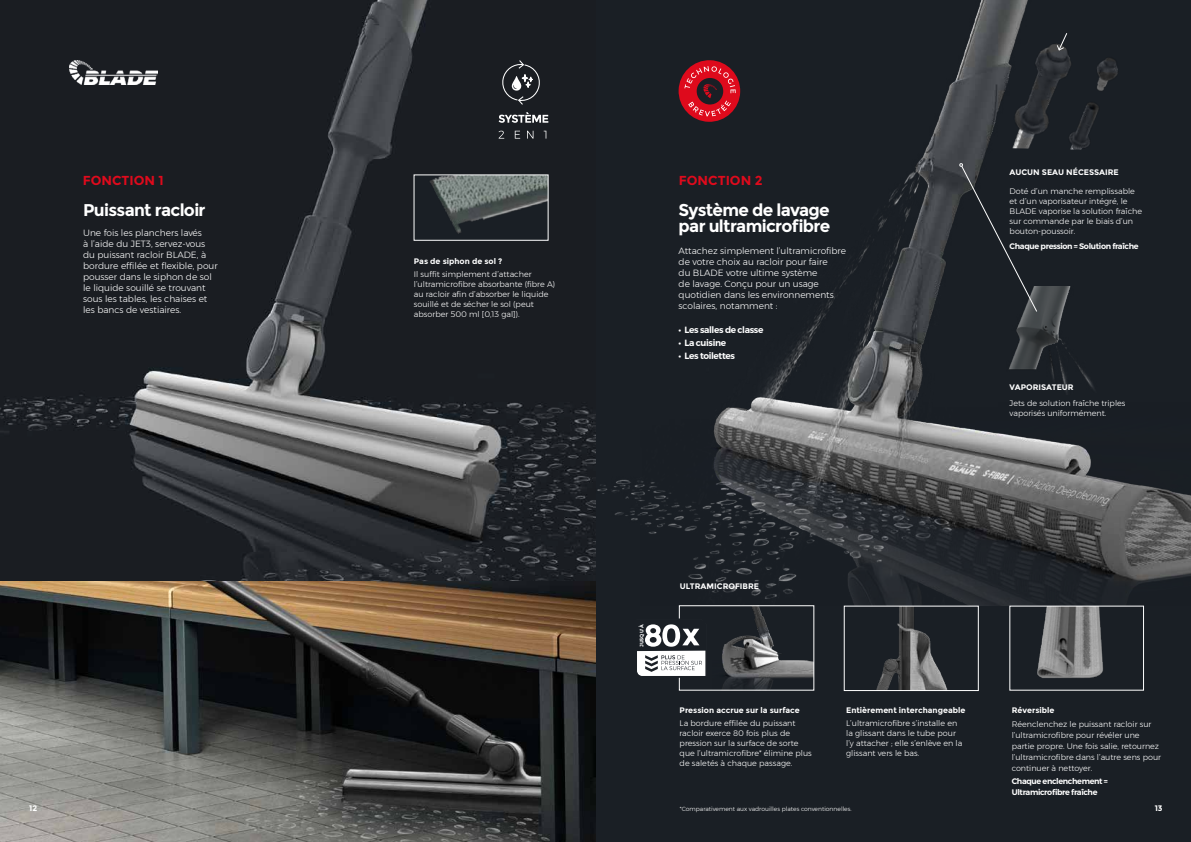
<style>
.page{position:relative;width:1191px;height:842px;background:#1a1f25}
.page>*{position:absolute;margin:0;border:0;box-sizing:border-box;transform-origin:0 0}
.t1{font:700 17px/16.8px "Montserrat";letter-spacing:-.04em;color:#fff}
.t2{font:700 13px "Montserrat";color:#df0a1c}
.t3{font:300 9px/11px "Montserrat";color:#fff}
.t4{font:600 9px "Montserrat";letter-spacing:-.04em;color:#fff}
.t5{font:300 8px/10px "Montserrat";color:#fff}
.t6{font:700 8px "Montserrat";color:#fff}
.t7{font:600 8px/11px "Montserrat";letter-spacing:-.04em;color:#fff}
.t8{font:300 6px "Montserrat";color:#fff}
.t9{font:700 5px "Montserrat";color:#fff}
</style>
<div class="page">
<img style="left:0;top:0;width:596px;height:842px">
<img style="left:416px;top:177px;width:130px;height:61px">
<img style="left:0;top:581px;width:595px;height:261px">
<img style="left:595px;top:0;width:596px;height:606px">
<img style="left:1006px;top:286px;width:106px;height:109px">
<svg style="left:958px;top:163px;width:79px;height:149px"></svg>
<img style="left:1037px;top:608px;width:66px;height:70px">
<img style="left:876px;top:608px;width:71px;height:81px">
<div style="left:844px;top:606px;width:134px;height:85px;border:1px solid #fff"></div>
<img style="left:951px;top:20px;width:174px;height:130px">
<svg style="left:1056px;top:32px;width:12px;height:15px"></svg>
<img style="left:722px;top:608px;width:90px;height:80px">
<img style="left:1016px;top:47px;width:164px;height:104px">
<img style="left:69px;top:60px;width:89px;height:25px">
<svg style="left:500px;top:60px;width:42px;height:45px"></svg>
<svg style="left:498px;top:131px;width:48px;height:8px"></svg>
<svg style="left:498px;top:112px;width:50px;height:11px"></svg>
<svg style="left:678px;top:60px;width:62px;height:62px"></svg>
<svg style="left:637px;top:618px;width:69px;height:58px"></svg>
<h2 class="t2" style="left:83px;top:172px;width:83px">FONCTION 1</h2>
<h1 class="t1" style="left:83px;top:201px;width:124px">Puissant racloir</h1>
<p class="t3" style="left:83px;top:227px;width:136px">Une fois les planchers lavés<br>à l’aide du JET3, servez-vous du puissant racloir BLADE, à bordure effilée et flexible, pour pousser dans le siphon de sol le liquide souillé se trouvant sous les tables, les chaises et les bancs de vestiaires.</p>
<p class="t6" style="left:414px;top:256px;width:90px">Pas de siphon de sol ?</p>
<p class="t5" style="left:414px;top:269px;width:143px">Il suffit simplement d’attacher l’ultramicrofibre absorbante (fibre A) au racloir afin d’absorber le liquide souillé et de sécher le sol (peut absorber 500 ml [0,13 gal]).</p>
<h2 class="t2" style="left:679px;top:172px;width:85px">FONCTION 2</h2>
<h1 class="t1" style="left:678px;top:201px;width:153px">Système de lavage par ultramicrofibre</h1>
<p class="t3" style="left:678px;top:246px;width:169px">Attachez simplement l’ultramicrofibre de votre choix au racloir pour faire<br>du BLADE votre ultime système<br>de lavage. Conçu pour un usage quotidien dans les environnements scolaires, notamment :</p>
<p class="t4" style="left:678px;top:323px;width:86px">• Les salles de classe</p>
<p class="t4" style="left:678px;top:336px;width:49px">• La cuisine</p>
<p class="t4" style="left:678px;top:349px;width:58px">• Les toilettes</p>
<p class="t9" style="left:638px;top:647px;width:24px;rotate:-90deg">JUSQU’À</p>
<p class="t6" style="left:680px;top:582px;width:81px">ULTRAMICROFIBRE</p>
<p class="t6" style="left:1009px;top:168px;width:111px">AUCUN SEAU NÉCESSAIRE</p>
<p class="t5" style="left:1009px;top:186px;width:134px">Doté d’un manche remplissable et d’un vaporisateur intégré, le<br>BLADE vaporise la solution fraîche sur commande par le biais d’un bouton-poussoir.</p>
<p class="t7" style="left:1009px;top:241px;width:130px">Chaque pression = Solution fraîche</p>
<p class="t6" style="left:1009px;top:382px;width:66px">VAPORISATEUR</p>
<p class="t5" style="left:1009px;top:398px;width:117px">Jets de solution fraîche triples vaporisés uniformément.</p>
<p class="t6" style="left:846px;top:705px;width:121px">Entièrement interchangeable</p>
<p class="t5" style="left:846px;top:718px;width:118px">L’ultramicrofibre s’installe en la glissant dans le tube pour l’y attacher ; elle s’enlève en la glissant vers le bas.</p>
<p class="t6" style="left:1011px;top:705px;width:44px">Réversible</p>
<p class="t5" style="left:1011px;top:718px;width:151px;line-height:11px">Réenclenchez le puissant racloir sur l’ultramicrofibre pour révéler une partie propre. Une fois salie, retournez l’ultramicrofibre dans l’autre sens pour continuer à nettoyer.</p>
<p class="t7" style="left:1011px;top:776px;width:98px">Chaque enclenchement =<br>Ultramicrofibre fraîche</p>
<p class="t6" style="left:679px;top:705px;width:122px">Pression accrue sur la surface</p>
<p class="t5" style="left:679px;top:718px;width:134px">La bordure effilée du puissant racloir exerce 80 fois plus de pression sur la surface de sorte que l’ultramicrofibre* élimine plus de saletés à chaque passage.</p>
<p class="t8" style="left:680px;top:804px;width:173px">*Comparativement aux vadrouilles plates conventionnelles.</p>
<p class="t6" style="left:29px;top:803px;width:10px">12</p>
<p class="t6" style="left:1154px;top:803px;width:9px">13</p>
</div>
